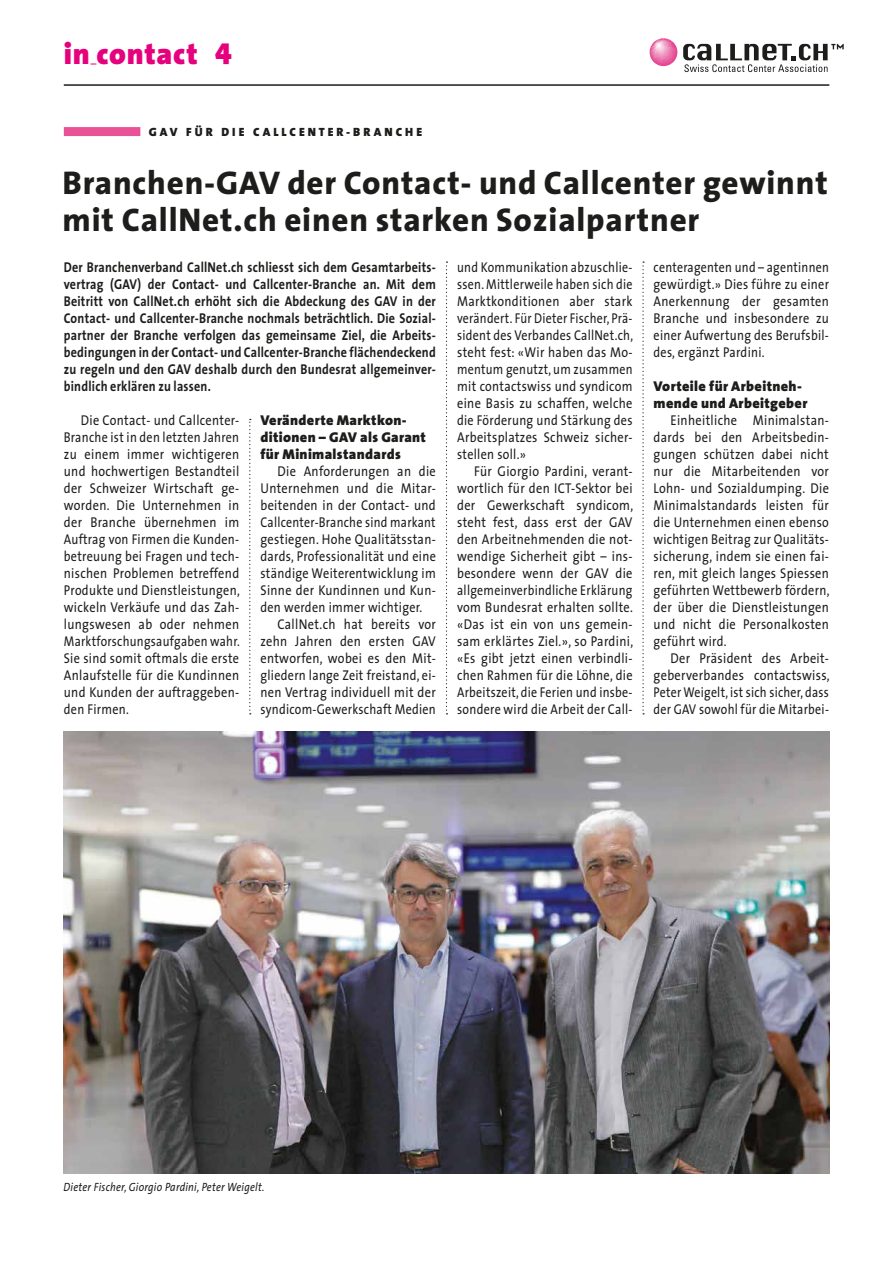
<style>
.page{position:relative;width:893px;height:1263px;background:#fff}
.page>*{position:absolute;margin:0;border:0;box-sizing:border-box;transform-origin:0 0}
.t1{font:800 33px/37.5px "The Sans";letter-spacing:.025em;color:#1d1d1b}
.t2{font:900 30px "The Sans";letter-spacing:.025em;color:#e6007d}
.t3{font:14.25px/17px "The Sans";letter-spacing:.025em;color:#1d1d1b;text-align:justify;scale:.87 1}
.t4{font:14.25px/17px "The Sans";letter-spacing:.025em;color:#1d1d1b;text-align:justify;scale:.84 1}
.t5{font:14.25px/17px "The Sans";letter-spacing:.025em;color:#1d1d1b;text-align:justify;scale:.86 1}
.t6{font:700 14.25px/17px "The Sans";letter-spacing:.02em;color:#1d1d1b;text-align:justify;scale:.85 1}
.t7{font:900 14.25px/17px "The Sans";letter-spacing:.025em;color:#1d1d1b}
.t8{font:14.25px "The Sans";letter-spacing:.025em;color:#1d1d1b;scale:.85 1}
.t9{font:italic 12px "The Sans";letter-spacing:.025em;color:#1d1d1b;scale:.85 1}
.t10{font:12px "The Sans Black Caps";letter-spacing:.25em;color:#1d1d1b}
</style>
<div class="page">
<svg style="left:650px;top:38px;width:27px;height:28px"></svg>
<svg style="left:683px;top:44px;width:161px;height:28px"></svg>
<hr style="left:64px;top:84px;width:765px;height:2px;background:#1d1d1b">
<svg style="left:249px;top:419px;width:2px;height:295px"></svg>
<svg style="left:446px;top:261px;width:1px;height:453px"></svg>
<svg style="left:642px;top:261px;width:2px;height:453px"></svg>
<div style="left:64px;top:127px;width:76px;height:9px;background:#ea5297"></div>
<img style="left:64px;top:731px;width:765px;height:443px">
<h2 class="t2" style="left:64px;top:28px;width:170px">in contact 4</h2>
<p class="t10" style="left:149px;top:122px;width:275px">GAV FÜR DIE CALLCENTER-BRANCHE</p>
<h1 class="t1" style="left:63px;top:163px;width:767px">Branchen-GAV der Contact- und Callcenter gewinnt mit CallNet.ch einen starken Sozialpartner</h1>
<p class="t6" style="left:64px;top:258px;width:439px">Der Branchenverband CallNet.ch schliesst sich dem Gesamtarbeits&shy;vertrag (GAV) der Contact- und Callcenter-Branche an. Mit dem Beitritt von CallNet.ch erhöht sich die Abdeckung des GAV in der Contact- und Callcenter-Branche nochmals beträchtlich. Die Sozial&shy;partner der Branche verfolgen das gemeinsame Ziel, die Arbeits&shy;bedingungen in der Contact- und Callcenter-Branche flächendeckend zu regeln und den GAV deshalb durch den Bundesrat allgemeinver&shy;bindlich erklären zu lassen.</p>
<p class="t7" style="left:260px;top:412px;width:167px">Veränderte Marktkon&shy;ditionen – GAV als Garant für Minimalstandards</p>
<p class="t3" style="left:277px;top:463px;width:184px">Die Anforderungen an die</p>
<p class="t3" style="left:260px;top:480px;width:203px">Unternehmen und die Mitar-</p>
<p class="t3" style="left:260px;top:497px;width:203px">beitenden in der Contact- und</p>
<p class="t4" style="left:260px;top:514px;width:210px">Callcenter-Branche sind markant</p>
<p class="t3" style="left:260px;top:531px;width:203px">gestiegen. Hohe Qualitätsstan-</p>
<p class="t5" style="left:260px;top:548px;width:205px">dards, Professionalität und eine</p>
<p class="t5" style="left:260px;top:565px;width:205px">ständige Weiterentwicklung im</p>
<p class="t3" style="left:260px;top:582px;width:203px">Sinne der Kundinnen und Kun-</p>
<p class="t8" style="left:260px;top:596px;width:192px">den werden immer wichtiger.</p>
<p class="t3" style="left:277px;top:616px;width:184px">CallNet.ch hat bereits vor</p>
<p class="t3" style="left:260px;top:633px;width:203px">zehn Jahren den ersten GAV</p>
<p class="t3" style="left:260px;top:650px;width:203px">entworfen, wobei es den Mit-</p>
<p class="t8" style="left:260px;top:664px;width:208px">gliedern lange Zeit freistand, ei-</p>
<p class="t3" style="left:260px;top:684px;width:203px">nen Vertrag individuell mit der</p>
<p class="t4" style="left:260px;top:701px;width:210px">syndicom-Gewerkschaft Medien</p>
<p class="t4" style="left:457px;top:258px;width:211px">und Kommunikation abzuschlie&shy;ssen. Mittlerweile haben sich die Marktkonditionen aber stark verändert. Für Dieter Fischer, Prä&shy;sident des Verbandes CallNet.ch, steht fest: «Wir haben das Mo&shy;mentum genutzt, um zusammen mit contactswiss und syndicom eine Basis zu schaffen, welche die Förderung und Stärkung des Arbeitsplatzes Schweiz sicher&shy;stellen soll.»</p>
<p class="t3" style="left:457px;top:463px;width:204px;text-indent:17px">Für Giorgio Pardini, verant&shy;wortlich für den ICT-Sektor bei der Gewerkschaft syndicom, steht fest, dass erst der GAV den Arbeitnehmenden die not&shy;wendige Sicherheit gibt – ins&shy;besondere wenn der GAV die allgemeinverbindliche Erklärung vom Bundesrat erhalten sollte. «Das ist ein von uns gemein&shy;sam erklärtes Ziel.», so Pardini, «Es gibt jetzt einen verbindli&shy;chen Rahmen für die Löhne, die Arbeitszeit, die Ferien und insbe&shy;sondere wird die Arbeit der Call-</p>
<p class="t4" style="left:654px;top:258px;width:210px">centeragenten und – agentinnen gewürdigt.» Dies führe zu einer Anerkennung der gesamten Branche und insbesondere zu einer Aufwertung des Berufsbil&shy;des, ergänzt Pardini.</p>
<p class="t7" style="left:654px;top:378px;width:155px">Vorteile für Arbeitneh&shy;mende und Arbeitgeber</p>
<p class="t3" style="left:654px;top:411px;width:204px;text-indent:17px">Einheitliche Minimalstan&shy;dards bei den Arbeitsbedin&shy;gungen schützen dabei nicht nur die Mitarbeitenden vor Lohn- und Sozialdumping. Die Minimalstandards leisten für die Unternehmen einen ebenso wichtigen Beitrag zur Qualitäts&shy;sicherung, indem sie einen fai&shy;ren, mit gleich langes Spiessen geführten Wettbewerb fördern, der über die Dienstleistungen und nicht die Personalkosten geführt wird.</p>
<p class="t3" style="left:654px;top:650px;width:204px;text-align:left;text-indent:17px">Der Präsident des Arbeit&shy;geberverbandes contactswiss,<br>Peter Weigelt, ist sich sicher, dass der GAV sowohl für die Mitarbei-</p>
<p class="t5" style="left:64px;top:411px;width:206px;text-indent:17px">Die Contact- und Callcenter-Branche ist in den letzten Jahren zu einem immer wichtigeren und hochwertigen Bestandteil der Schweizer Wirtschaft ge&shy;worden. Die Unternehmen in der Branche übernehmen im Auftrag von Firmen die Kunden&shy;betreuung bei Fragen und tech&shy;nischen Problemen betreffend Produkte und Dienstleistungen, wickeln Verkäufe und das Zah&shy;lungswesen ab oder nehmen Marktforschungsaufgaben wahr.<br>Sie sind somit oftmals die erste Anlaufstelle für die Kundinnen und Kunden der auftraggeben&shy;den Firmen.</p>
<p class="t9" style="left:64px;top:1177px;width:238px">Dieter Fischer, Giorgio Pardini, Peter Weigelt.</p>
</div>
